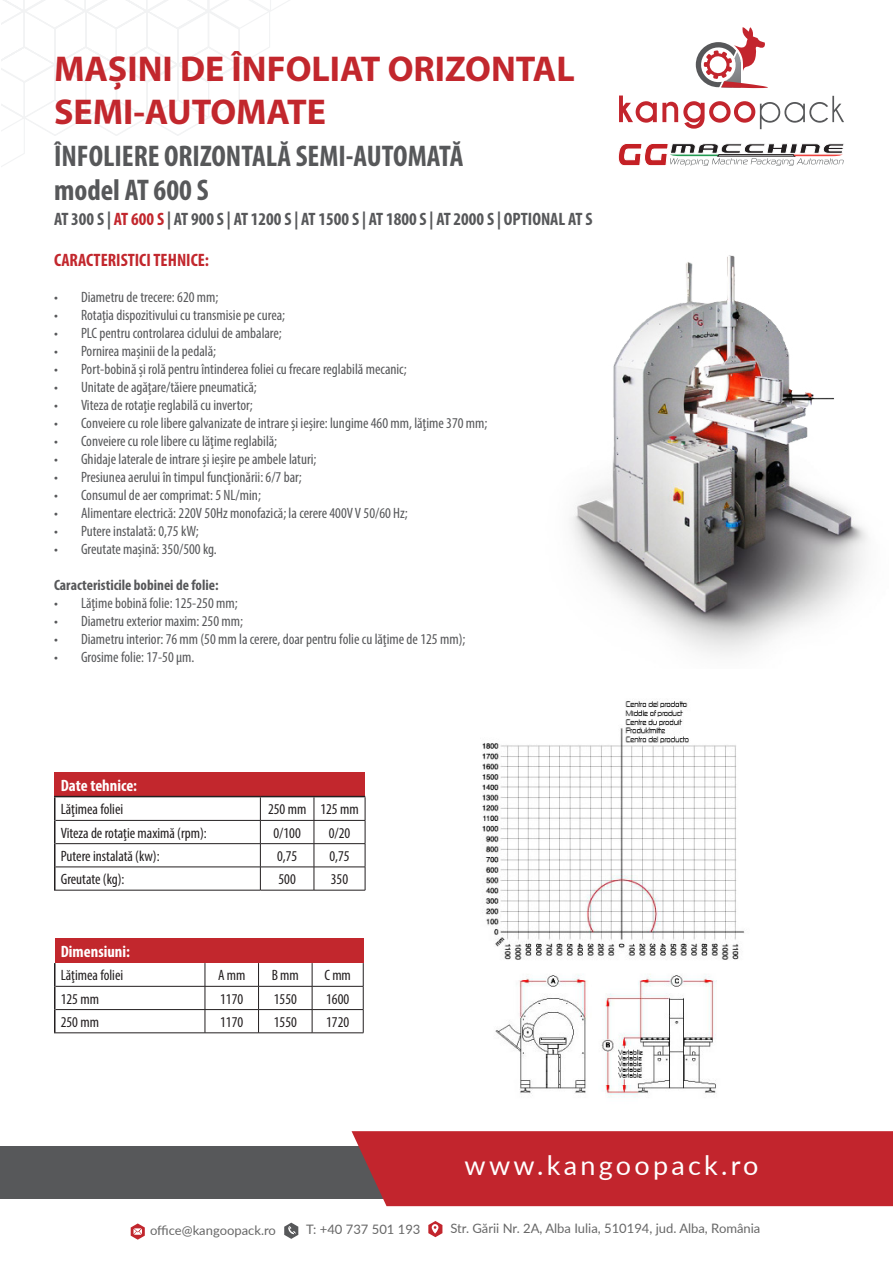
<style>
.page{position:relative;width:893px;height:1263px;background:#fff}
.page>*{position:absolute;margin:0;border:0;box-sizing:border-box;transform-origin:0 0}
.t1{font:700 36px "Myriad Pro";color:#c2272d}
.t2{font:700 condensed 30px "Myriad Pro";color:#57585a}
.t3{font:27px "Lato";letter-spacing:.12em;color:#fff}
.t4{font:700 condensed 18px "Myriad Pro";color:#57585a}
.t5{font:700 condensed 18px "Myriad Pro";color:#c2272d}
.t6{font:700 condensed 16.5px "Myriad Pro";color:#fff}
.t7{font:condensed 15px "Myriad Pro";color:#57585a}
.t8{font:condensed 15px "Myriad Pro";color:#231f20}
.t9{font:700 condensed 15px "Myriad Pro";color:#57585a}
.t10{font:13.05px "Lato";color:#676767}
.s1{color:#c2272d}
</style>
<div class="page">
<svg style="left:1px;top:0;width:289px;height:167px"></svg>
<div style="left:0;top:1146px;width:893px;height:52px;background:#57585a"></div>
<div style="left:352px;top:1131px;width:541px;height:75px;background:#c2252d"></div>
<svg style="left:619px;top:96px;width:225px;height:33px"></svg>
<svg style="left:696px;top:27px;width:72px;height:62px"></svg>
<svg style="left:618px;top:143px;width:226px;height:23px"></svg>
<svg style="left:428px;top:1221px;width:14px;height:16px"></svg>
<svg style="left:284px;top:1222px;width:14px;height:17px"></svg>
<svg style="left:131px;top:1223px;width:14px;height:17px"></svg>
<img style="left:571px;top:255px;width:296px;height:400px">
<img style="left:482px;top:701px;width:263px;height:397px">
<div style="left:55px;top:772px;width:310px;height:24px;background:#c2272d"></div>
<hr style="left:54px;top:796px;width:206px;height:1px;background:#231f20">
<hr style="left:260px;top:796px;width:54px;height:1px;background:#231f20">
<hr style="left:314px;top:796px;width:51px;height:1px;background:#231f20">
<hr style="left:54px;top:797px;width:2px;height:23px;background:#231f20">
<hr style="left:54px;top:820px;width:2px;height:24px;background:#231f20">
<hr style="left:54px;top:844px;width:2px;height:23px;background:#231f20">
<hr style="left:54px;top:867px;width:2px;height:23px;background:#231f20">
<hr style="left:56px;top:820px;width:204px;height:1px;background:#231f20">
<hr style="left:260px;top:820px;width:54px;height:1px;background:#231f20">
<hr style="left:314px;top:820px;width:51px;height:1px;background:#231f20">
<hr style="left:56px;top:843px;width:204px;height:1px;background:#231f20">
<hr style="left:260px;top:843px;width:54px;height:1px;background:#231f20">
<hr style="left:314px;top:843px;width:51px;height:1px;background:#231f20">
<hr style="left:56px;top:867px;width:204px;height:1px;background:#231f20">
<hr style="left:260px;top:867px;width:54px;height:1px;background:#231f20">
<svg style="left:260px;top:797px;width:1px;height:93px"></svg>
<hr style="left:314px;top:867px;width:51px;height:1px;background:#231f20">
<svg style="left:314px;top:797px;width:1px;height:93px"></svg>
<svg style="left:365px;top:797px;width:1px;height:93px"></svg>
<hr style="left:54px;top:890px;width:206px;height:1px;background:#231f20">
<hr style="left:260px;top:890px;width:54px;height:1px;background:#231f20">
<hr style="left:314px;top:890px;width:51px;height:1px;background:#231f20">
<div style="left:55px;top:939px;width:308px;height:24px;background:#c2272d"></div>
<hr style="left:54px;top:963px;width:2px;height:23px;background:#231f20">
<hr style="left:54px;top:986px;width:2px;height:23px;background:#231f20">
<hr style="left:54px;top:1009px;width:2px;height:24px;background:#231f20">
<hr style="left:56px;top:986px;width:149px;height:1px;background:#231f20">
<hr style="left:205px;top:986px;width:54px;height:1px;background:#231f20">
<hr style="left:259px;top:986px;width:53px;height:1px;background:#231f20">
<hr style="left:312px;top:986px;width:51px;height:1px;background:#231f20">
<hr style="left:56px;top:1009px;width:149px;height:1px;background:#231f20">
<hr style="left:205px;top:1009px;width:54px;height:1px;background:#231f20">
<svg style="left:205px;top:963px;width:1px;height:69px"></svg>
<hr style="left:259px;top:1009px;width:53px;height:1px;background:#231f20">
<svg style="left:258px;top:963px;width:1px;height:69px"></svg>
<hr style="left:312px;top:1009px;width:51px;height:1px;background:#231f20">
<svg style="left:312px;top:963px;width:1px;height:69px"></svg>
<svg style="left:363px;top:963px;width:1px;height:70px"></svg>
<hr style="left:54px;top:1032px;width:151px;height:1px;background:#231f20">
<hr style="left:205px;top:1032px;width:54px;height:1px;background:#231f20">
<hr style="left:259px;top:1032px;width:53px;height:1px;background:#231f20">
<hr style="left:312px;top:1032px;width:51px;height:1px;background:#231f20">
<p class="t1" style="left:54px;top:45px;width:522px">MAȘINI DE ÎNFOLIAT ORIZONTAL</p>
<p class="t1" style="left:54px;top:89px;width:274px">SEMI-AUTOMATE</p>
<p class="t2" style="left:54px;top:137px;width:411px">ÎNFOLIERE ORIZONTALĂ SEMI-AUTOMATĂ</p>
<p class="t2" style="left:54px;top:171px;width:156px">model AT 600 S</p>
<p class="t4" style="left:54px;top:207px;width:540px">AT 300 S | <span class="s1">AT 600 S</span> | AT 900 S | AT 1200 S | AT 1500 S | AT 1800 S | AT 2000 S | OPTIONAL AT S</p>
<p class="t5" style="left:54px;top:248px;width:157px">CARACTERISTICI TEHNICE:</p>
<p class="t7" style="left:54px;top:287px;width:166px">• Diametru de trecere: 620 mm;</p>
<p class="t7" style="left:54px;top:305px;width:233px">• Rotaţia dispozitivului cu transmisie pe curea;</p>
<p class="t7" style="left:54px;top:323px;width:229px">• PLC pentru controlarea ciclului de ambalare;</p>
<p class="t7" style="left:54px;top:341px;width:164px">• Pornirea mașinii de la pedală;</p>
<p class="t7" style="left:54px;top:359px;width:354px">• Port-bobină și rolă pentru întinderea foliei cu frecare reglabilă mecanic;</p>
<p class="t7" style="left:54px;top:377px;width:204px">• Unitate de agăţare/tăiere pneumatică;</p>
<p class="t7" style="left:54px;top:395px;width:200px">• Viteza de rotaţie reglabilă cu invertor;</p>
<p class="t7" style="left:54px;top:413px;width:435px">• Conveiere cu role libere galvanizate de intrare și ieșire: lungime 460 mm, lăţime 370 mm;</p>
<p class="t7" style="left:54px;top:431px;width:225px">• Conveiere cu role libere cu lăţime reglabilă;</p>
<p class="t7" style="left:54px;top:449px;width:264px">• Ghidaje laterale de intrare și ieșire pe ambele laturi;</p>
<p class="t7" style="left:54px;top:467px;width:249px">• Presiunea aerului în timpul funcţionării: 6/7 bar;</p>
<p class="t7" style="left:54px;top:485px;width:208px">• Consumul de aer comprimat: 5 NL/min;</p>
<p class="t7" style="left:54px;top:503px;width:355px">• Alimentare electrică: 220V 50Hz monofazică; la cerere 400V V 50/60 Hz;</p>
<p class="t7" style="left:54px;top:521px;width:146px">• Putere instalată: 0,75 kW;</p>
<p class="t7" style="left:54px;top:539px;width:164px">• Greutate mașină: 350/500 kg.</p>
<p class="t9" style="left:54px;top:575px;width:166px">Caracteristicile bobinei de folie:</p>
<p class="t7" style="left:54px;top:593px;width:185px">• Lăţime bobină folie: 125-250 mm;</p>
<p class="t7" style="left:54px;top:611px;width:191px">• Diametru exterior maxim: 250 mm;</p>
<p class="t7" style="left:54px;top:629px;width:413px">• Diametru interior: 76 mm (50 mm la cerere, doar pentru folie cu lăţime de 125 mm);</p>
<p class="t7" style="left:54px;top:647px;width:142px">• Grosime folie: 17-50 μm.</p>
<p class="t6" style="left:61px;top:775px;width:78px">Date tehnice:</p>
<p class="t8" style="left:61px;top:800px;width:64px">Lăţimea foliei</p>
<p class="t8" style="left:268px;top:800px;width:40px">250 mm</p>
<p class="t8" style="left:320px;top:800px;width:40px">125 mm</p>
<p class="t8" style="left:61px;top:824px;width:148px">Viteza de rotaţie maximă (rpm):</p>
<p class="t8" style="left:273px;top:824px;width:29px">0/100</p>
<p class="t8" style="left:329px;top:824px;width:23px">0/20</p>
<p class="t8" style="left:61px;top:847px;width:100px">Putere instalată (kw):</p>
<p class="t8" style="left:277px;top:847px;width:22px">0,75</p>
<p class="t8" style="left:329px;top:847px;width:22px">0,75</p>
<p class="t8" style="left:61px;top:870px;width:65px">Greutate (kg):</p>
<p class="t8" style="left:278px;top:870px;width:19px">500</p>
<p class="t8" style="left:331px;top:870px;width:19px">350</p>
<p class="t6" style="left:61px;top:941px;width:71px">Dimensiuni:</p>
<p class="t8" style="left:61px;top:966px;width:64px">Lăţimea foliei</p>
<p class="t8" style="left:218px;top:966px;width:29px">A mm</p>
<p class="t8" style="left:272px;top:966px;width:29px">B mm</p>
<p class="t8" style="left:324px;top:966px;width:28px">C mm</p>
<p class="t8" style="left:61px;top:989px;width:40px">125 mm</p>
<p class="t8" style="left:220px;top:989px;width:25px">1170</p>
<p class="t8" style="left:274px;top:989px;width:25px">1550</p>
<p class="t8" style="left:326px;top:989px;width:25px">1600</p>
<p class="t8" style="left:61px;top:1013px;width:40px">250 mm</p>
<p class="t8" style="left:220px;top:1013px;width:25px">1170</p>
<p class="t8" style="left:274px;top:1013px;width:25px">1550</p>
<p class="t8" style="left:326px;top:1013px;width:25px">1720</p>
<h3 class="t3" style="left:465px;top:1146px;width:295px">www.kangoopack.ro</h3>
<p class="t10" style="left:150px;top:1221px;width:127px">office@kangoopack.ro</p>
<p class="t10" style="left:306px;top:1220px;width:116px">T: +40 737 501 193</p>
<p class="t10" style="left:450px;top:1219px;width:312px">Str. Gării Nr. 2A, Alba Iulia, 510194, jud. Alba, România</p>
</div>
